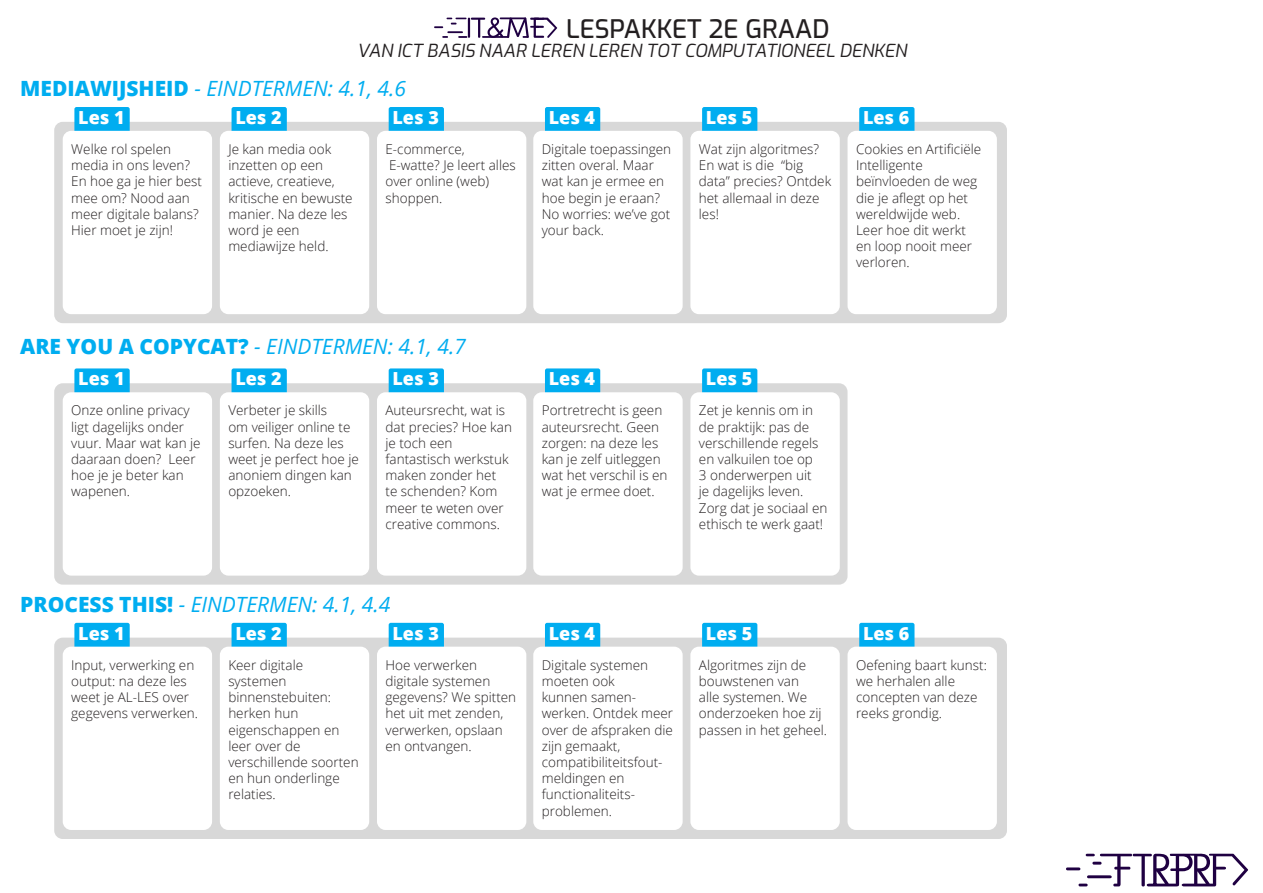
<style>
.page{position:relative;width:1263px;height:893px;background:#fff}
.page>*{position:absolute;margin:0;border:0;box-sizing:border-box;transform-origin:0 0}
.t1{font:500 25.5px "Exo";color:#231f20}
.t2{font:italic 21px "Open Sans";color:#00adf0}
.t3{font:800 18px "Open Sans";color:#fff}
.t4{font:italic 18px "Exo";color:#231f20}
.t5{font:300 13.5px/16.2px "Open Sans";color:#231f20}
.s1{font-weight:800;font-style:normal}
</style>
<div class="page">
<svg style="left:1066px;top:853px;width:182px;height:33px"></svg>
<svg style="left:434px;top:17px;width:123px;height:21px"></svg>
<div style="left:54px;top:122px;width:953px;height:201px;background:#d8d8d8;border-radius:9px"></div>
<div style="left:54px;top:383px;width:793px;height:202px;background:#d8d8d8;border-radius:9px"></div>
<div style="left:54px;top:638px;width:953px;height:201px;background:#d8d8d8;border-radius:9px"></div>
<div style="left:74px;top:107px;width:56px;height:29px;background:#00adf0;border-radius:2px"></div>
<div style="left:74px;top:368px;width:56px;height:30px;background:#00adf0;border-radius:2px"></div>
<div style="left:74px;top:623px;width:56px;height:29px;background:#00adf0;border-radius:2px"></div>
<div style="left:545px;top:107px;width:55px;height:29px;background:#00adf0;border-radius:2px"></div>
<div style="left:545px;top:368px;width:55px;height:30px;background:#00adf0;border-radius:2px"></div>
<div style="left:545px;top:623px;width:55px;height:29px;background:#00adf0;border-radius:2px"></div>
<div style="left:232px;top:107px;width:55px;height:29px;background:#00adf0;border-radius:2px"></div>
<div style="left:232px;top:368px;width:55px;height:30px;background:#00adf0;border-radius:2px"></div>
<div style="left:232px;top:623px;width:55px;height:29px;background:#00adf0;border-radius:2px"></div>
<div style="left:702px;top:107px;width:55px;height:29px;background:#00adf0;border-radius:2px"></div>
<div style="left:702px;top:368px;width:55px;height:30px;background:#00adf0;border-radius:2px"></div>
<div style="left:702px;top:623px;width:55px;height:29px;background:#00adf0;border-radius:2px"></div>
<div style="left:389px;top:107px;width:55px;height:29px;background:#00adf0;border-radius:2px"></div>
<div style="left:389px;top:368px;width:55px;height:30px;background:#00adf0;border-radius:2px"></div>
<div style="left:389px;top:623px;width:55px;height:29px;background:#00adf0;border-radius:2px"></div>
<div style="left:859px;top:107px;width:55px;height:29px;background:#00adf0;border-radius:2px"></div>
<div style="left:859px;top:623px;width:55px;height:29px;background:#00adf0;border-radius:2px"></div>
<div style="left:63px;top:131px;width:149px;height:183px;background:#fff;border-radius:9px"></div>
<div style="left:63px;top:392px;width:149px;height:184px;background:#fff;border-radius:9px"></div>
<div style="left:63px;top:647px;width:149px;height:183px;background:#fff;border-radius:9px"></div>
<div style="left:533px;top:131px;width:150px;height:183px;background:#fff;border-radius:9px"></div>
<div style="left:533px;top:392px;width:150px;height:184px;background:#fff;border-radius:9px"></div>
<div style="left:533px;top:647px;width:150px;height:183px;background:#fff;border-radius:9px"></div>
<div style="left:220px;top:131px;width:149px;height:183px;background:#fff;border-radius:9px"></div>
<div style="left:220px;top:392px;width:149px;height:184px;background:#fff;border-radius:9px"></div>
<div style="left:220px;top:647px;width:149px;height:183px;background:#fff;border-radius:9px"></div>
<div style="left:690px;top:131px;width:150px;height:183px;background:#fff;border-radius:9px"></div>
<div style="left:690px;top:392px;width:150px;height:184px;background:#fff;border-radius:9px"></div>
<div style="left:690px;top:647px;width:150px;height:183px;background:#fff;border-radius:9px"></div>
<div style="left:377px;top:131px;width:149px;height:183px;background:#fff;border-radius:9px"></div>
<div style="left:377px;top:392px;width:149px;height:184px;background:#fff;border-radius:9px"></div>
<div style="left:377px;top:647px;width:149px;height:183px;background:#fff;border-radius:9px"></div>
<div style="left:847px;top:131px;width:150px;height:183px;background:#fff;border-radius:9px"></div>
<div style="left:847px;top:647px;width:150px;height:183px;background:#fff;border-radius:9px"></div>
<h1 class="t1" style="left:566px;top:10px;width:265px">LESPAKKET 2E GRAAD</h1>
<h3 class="t4" style="left:357px;top:37px;width:551px">VAN ICT BASIS NAAR LEREN LEREN TOT COMPUTATIONEEL DENKEN</h3>
<h2 class="t2" style="left:20px;top:74px;width:387px"><span class="s1">MEDIAWIJSHEID</span> - EINDTERMEN: 4.1, 4.6</h2>
<h3 class="t3" style="left:78px;top:104px;width:48px">Les 1</h3>
<h3 class="t3" style="left:235px;top:104px;width:48px">Les 2</h3>
<h3 class="t3" style="left:392px;top:104px;width:48px">Les 3</h3>
<h3 class="t3" style="left:549px;top:104px;width:48px">Les 4</h3>
<h3 class="t3" style="left:706px;top:104px;width:48px">Les 5</h3>
<h3 class="t3" style="left:863px;top:104px;width:48px">Les 6</h3>
<p class="t5" style="left:71px;top:141px;width:132px">Welke rol spelen media in ons leven?<br>En hoe ga je hier best mee om? Nood aan meer digitale balans?<br>Hier moet je zijn!</p>
<p class="t5" style="left:228px;top:141px;width:126px">Je kan media ook inzetten op een actieve, creatieve, kritische en bewuste manier. Na deze les word je een mediawijze held.</p>
<p class="t5" style="left:385px;top:141px;width:132px">E-commerce,<br>E-watte? Je leert alles over online (web) shoppen.</p>
<p class="t5" style="left:542px;top:141px;width:131px">Digitale toepassingen zitten overal. Maar wat kan je ermee en hoe begin je eraan?<br>No worries: we’ve got your back.</p>
<p class="t5" style="left:699px;top:141px;width:134px">Wat zijn algoritmes?<br>En wat is die “big data” precies? Ontdek het allemaal in deze les!</p>
<p class="t5" style="left:856px;top:141px;width:127px">Cookies en Artificiële<br>Intelligente beïnvloeden de weg die je aflegt op het wereldwijde web.<br>Leer hoe dit werkt en loop nooit meer verloren.</p>
<h2 class="t2" style="left:20px;top:332px;width:447px"><span class="s1">ARE YOU A COPYCAT?</span> - EINDTERMEN: 4.1, 4.7</h2>
<h3 class="t3" style="left:78px;top:365px;width:48px">Les 1</h3>
<h3 class="t3" style="left:235px;top:365px;width:48px">Les 2</h3>
<h3 class="t3" style="left:392px;top:365px;width:48px">Les 3</h3>
<h3 class="t3" style="left:549px;top:365px;width:48px">Les 4</h3>
<h3 class="t3" style="left:706px;top:365px;width:48px">Les 5</h3>
<p class="t5" style="left:71px;top:402px;width:131px">Onze online privacy ligt dagelijks onder vuur. Maar wat kan je daaraan doen? Leer hoe je je beter kan wapenen.</p>
<p class="t5" style="left:228px;top:402px;width:132px">Verbeter je skills<br>om veiliger online te surfen. Na deze les weet je perfect hoe je anoniem dingen kan opzoeken.</p>
<p class="t5" style="left:385px;top:402px;width:128px">Auteursrecht, wat is dat precies? Hoe kan je toch een fantastisch werkstuk maken zonder het<br>te schenden? Kom meer te weten over creative commons.</p>
<p class="t5" style="left:542px;top:402px;width:127px">Portretrecht is geen auteursrecht. Geen zorgen: na deze les kan je zelf uitleggen wat het verschil is en wat je ermee doet.</p>
<p class="t5" style="left:699px;top:402px;width:130px">Zet je kennis om in de praktijk: pas de verschillende regels en valkuilen toe op<br>3 onderwerpen uit<br>je dagelijks leven.<br>Zorg dat je sociaal en ethisch te werk gaat!</p>
<h2 class="t2" style="left:20px;top:590px;width:372px"><span class="s1">PROCESS THIS!</span> - EINDTERMEN: 4.1, 4.4</h2>
<h3 class="t3" style="left:78px;top:620px;width:48px">Les 1</h3>
<h3 class="t3" style="left:235px;top:620px;width:48px">Les 2</h3>
<h3 class="t3" style="left:392px;top:620px;width:48px">Les 3</h3>
<h3 class="t3" style="left:549px;top:620px;width:48px">Les 4</h3>
<h3 class="t3" style="left:706px;top:620px;width:48px">Les 5</h3>
<h3 class="t3" style="left:863px;top:620px;width:48px">Les 6</h3>
<p class="t5" style="left:71px;top:656px;width:128px">Input, verwerking en output: na deze les weet je AL-LES over gegevens verwerken.</p>
<p class="t5" style="left:228px;top:656px;width:132px">Keer digitale systemen binnenstebuiten: herken hun eigenschappen en leer over de verschillende soorten en hun onderlinge relaties.</p>
<p class="t5" style="left:385px;top:656px;width:132px">Hoe verwerken digitale systemen gegevens? We spitten het uit met zenden, verwerken, opslaan en ontvangen.</p>
<p class="t5" style="left:542px;top:656px;width:133px">Digitale systemen moeten ook<br>kunnen samen&shy;werken. Ontdek meer over de afspraken die zijn gemaakt, compatibiliteitsfout&shy;meldingen en functionaliteits&shy;problemen.</p>
<p class="t5" style="left:699px;top:656px;width:130px">Algoritmes zijn de bouwstenen van<br>alle systemen. We onderzoeken hoe zij passen in het geheel.</p>
<p class="t5" style="left:856px;top:656px;width:132px">Oefening baart kunst: we herhalen alle concepten van deze reeks grondig.</p>
</div>
